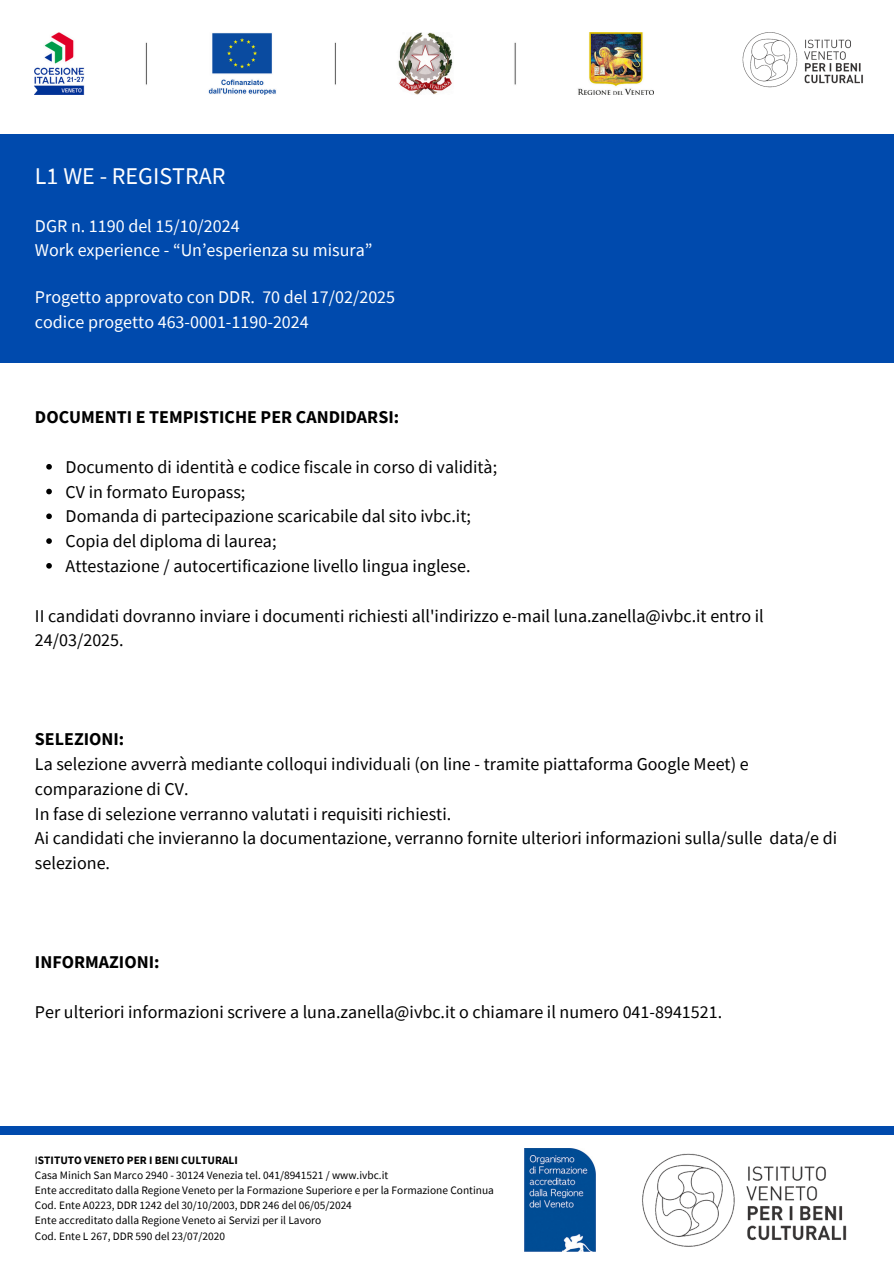
<style>
.page{position:relative;width:894px;height:1264px;background:#fff}
.page>*{position:absolute;margin:0;border:0;box-sizing:border-box;transform-origin:0 0}
.t1{font:24px "Source Sans Pro";color:#fff}
.t2{font:18px/24.8px "Source Sans Pro";color:#000}
.t3{font:18px/24.8px "Source Sans Pro";color:#fff}
.t4{font:700 18px "Source Sans Pro";color:#000}
.t5{font:11.4px "Source Sans Pro";color:#000}
.t6{font:700 11.4px "Source Sans Pro";color:#000}
.s1{font-weight:700}
.s2{font-weight:400}
</style>
<div class="page">
<div style="left:0;top:1126px;width:893px;height:8px;background:#004aad"></div>
<img style="left:642px;top:1153px;width:205px;height:94px">
<img style="left:524px;top:1148px;width:71px;height:103px">
<svg style="left:46px;top:464px;width:6px;height:5px"></svg>
<svg style="left:46px;top:488px;width:6px;height:6px"></svg>
<svg style="left:46px;top:513px;width:6px;height:6px"></svg>
<svg style="left:46px;top:538px;width:6px;height:6px"></svg>
<svg style="left:46px;top:563px;width:6px;height:5px"></svg>
<img style="left:35px;top:33px;width:618px;height:62px">
<img style="left:742px;top:32px;width:121px;height:56px">
<div style="left:0;top:134px;width:893px;height:228px;background:#004aad"></div>
<p class="t1" style="left:35px;top:160px;width:192px">L1 WE - REGISTRAR</p>
<p class="t3" style="left:35px;top:213px;width:339px">DGR n. 1190 del 15/10/2024<br>Work experience - “Un’esperienza su misura”</p>
<p class="t3" style="left:35px;top:285px;width:361px">Progetto approvato con DDR. 70 del 17/02/2025 codice progetto 463-0001-1190-2024</p>
<p class="t4" style="left:35px;top:406px;width:365px">DOCUMENTI E TEMPISTICHE PER CANDIDARSI:</p>
<p class="t2" style="left:66px;top:454px;width:433px">Documento di identità e codice fiscale in corso di validità;</p>
<h1 class="t2" style="left:66px;top:479px;width:181px">CV in formato Europass;</h1>
<h3 class="t2" style="left:66px;top:503px;width:406px">Domanda di partecipazione scaricabile dal sito ivbc.it;</h3>
<h3 class="t2" style="left:66px;top:528px;width:212px">Copia del diploma di laurea;</h3>
<h2 class="t2" style="left:66px;top:553px;width:406px">Attestazione / autocertificazione livello lingua inglese.</h2>
<p class="t2" style="left:35px;top:602px;width:730px">II candidati dovranno inviare i documenti richiesti all'indirizzo e-mail luna.zanella@ivbc.it entro il<br>24/03/2025.</p>
<p class="t2" style="left:35px;top:726px;width:803px"><span class="s1">SELEZIONI:<br></span>La selezione avverrà mediante colloqui individuali (on line - tramite piattaforma Google Meet) e comparazione di CV.<br>In fase di selezione verranno valutati i requisiti richiesti.<br>Ai candidati che invieranno la documentazione, verranno fornite ulteriori informazioni sulla/sulle data/e di selezione.</p>
<p class="t4" style="left:35px;top:950px;width:126px">INFORMAZIONI:</p>
<p class="t2" style="left:35px;top:998px;width:688px">Per ulteriori informazioni scrivere a luna.zanella@ivbc.it o chiamare il numero 041-8941521.</p>
<p class="t6" style="left:35px;top:1152px;width:204px"><span class="s2">I</span>STITUTO VENETO PER I BENI CULTURALI</p>
<h3 class="t5" style="left:35px;top:1167px;width:355px">Casa Minich San Marco 2940 - 30124 Venezia tel. 041/8941521 / www.ivbc.it</h3>
<h3 class="t5" style="left:35px;top:1182px;width:460px">Ente accreditato dalla Regione Veneto per la Formazione Superiore e per la Formazione Continua</h3>
<h2 class="t5" style="left:35px;top:1197px;width:318px">Cod. Ente A0223, DDR 1242 del 30/10/2003, DDR 246 del 06/05/2024</h2>
<h3 class="t5" style="left:35px;top:1213px;width:288px">Ente accreditato dalla Regione Veneto ai Servizi per il Lavoro</h3>
<p class="t5" style="left:35px;top:1228px;width:191px">Cod. Ente L 267, DDR 590 del 23/07/2020</p>
</div>
